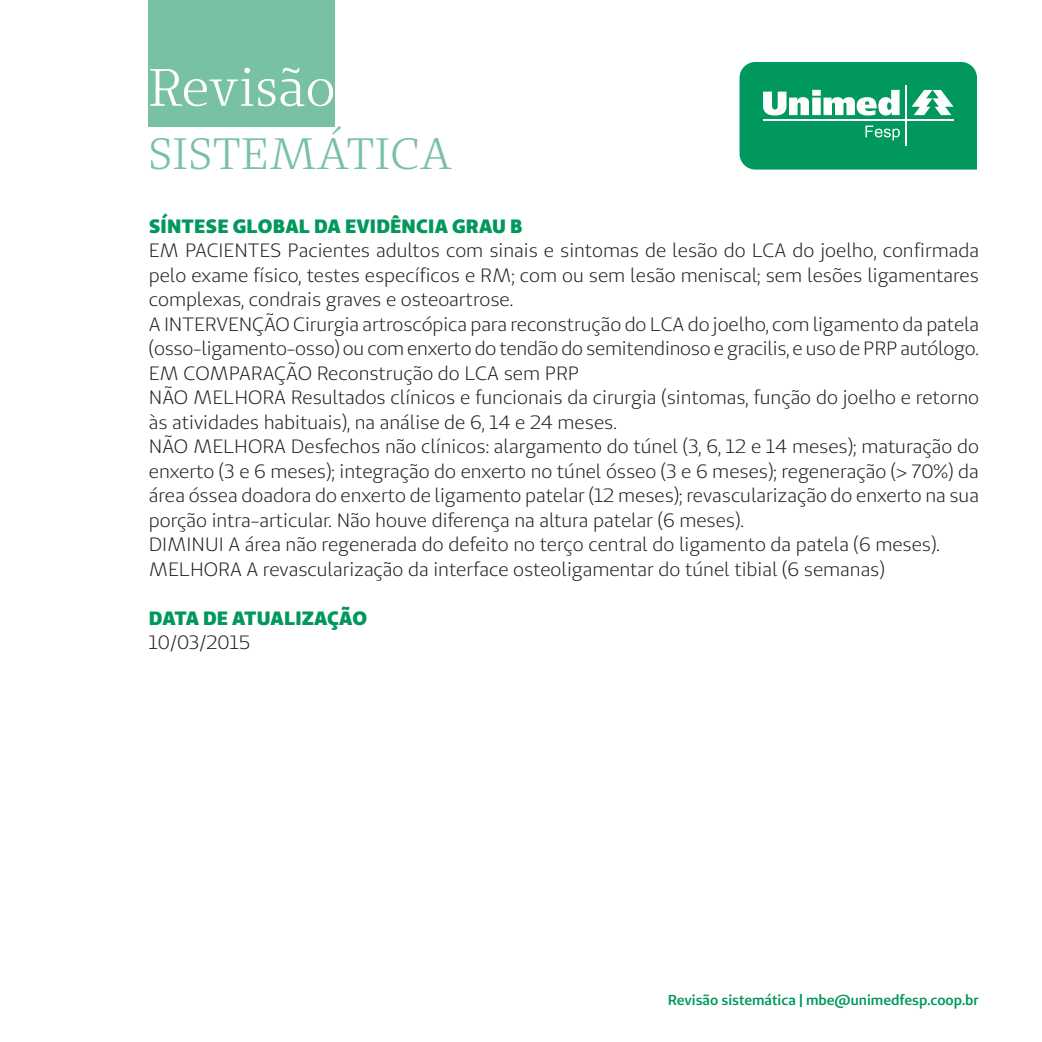
<style>
.page{position:relative;width:1042px;height:1042px;background:#fff}
.page>*{position:absolute;margin:0;border:0;box-sizing:border-box;transform-origin:0 0}
.t1{font:52.5px "Unimed Serif";color:#fff}
.t2{font:43.75px "Unimed Serif";letter-spacing:.01em;color:#78c1a2}
.Texto{font:19.25px/24.5px "Unimed Sans";color:#231f20;text-align:justify}
.Intertítulo{font:900 19.25px "Unimed Sans";letter-spacing:.01em;color:#00985c}
.t3{font:600 14.35px "Unimed Sans";color:#00985c}
</style>
<div class="page">
<div style="left:148px;top:0;width:186px;height:127px;background:#78c1a2"></div>
<svg style="left:739px;top:62px;width:238px;height:108px;background:#24a673"></svg>
<h1 class="t1" style="left:148px;top:54px;width:189px">Revisão</h1>
<h2 class="t2" style="left:148px;top:126px;width:305px">SISTEMÁTICA</h2>
<p class="Intertítulo" style="left:149px;top:213px;width:375px">SÍNTESE GLOBAL DA EVIDÊNCIA GRAU B</p>
<p class="Texto" style="left:149px;top:238px;width:831px">EM PACIENTES Pacientes adultos com sinais e sintomas de lesão do LCA do joelho, confirmada pelo exame físico, testes específicos e RM; com ou sem lesão meniscal; sem lesões ligamentares complexas, condrais graves e osteoartrose.</p>
<p class="Texto" style="left:149px;top:312px;width:832px">A INTERVENÇÃO Cirurgia artroscópica para reconstrução do LCA do joelho, com ligamento da patela (osso-ligamento-osso) ou com enxerto do tendão do semitendinoso e gracilis, e uso de PRP autólogo.</p>
<p class="Texto" style="left:149px;top:361px;width:432px">EM COMPARAÇÃO Reconstrução do LCA sem PRP</p>
<p class="Texto" style="left:149px;top:385px;width:831px">NÃO MELHORA Resultados clínicos e funcionais da cirurgia (sintomas, função do joelho e retorno às atividades habituais), na análise de 6, 14 e 24 meses.</p>
<p class="Texto" style="left:149px;top:434px;width:831px">NÃO MELHORA Desfechos não clínicos: alargamento do túnel (3, 6, 12 e 14 meses); maturação do enxerto (3 e 6 meses); integração do enxerto no túnel ósseo (3 e 6 meses); regeneração (&gt; 70%) da área óssea doadora do enxerto de ligamento patelar (12 meses); revascularização do enxerto na sua porção intra-articular. Não houve diferença na altura patelar (6 meses).</p>
<p class="Texto" style="left:149px;top:532px;width:792px">DIMINUI A área não regenerada do defeito no terço central do ligamento da patela (6 meses).</p>
<p class="Texto" style="left:149px;top:557px;width:737px">MELHORA A revascularização da interface osteoligamentar do túnel tibial (6 semanas)</p>
<p class="Intertítulo" style="left:149px;top:605px;width:220px">DATA DE ATUALIZAÇÃO</p>
<p class="Texto" style="left:149px;top:630px;width:103px">10/03/2015</p>
<p class="t3" style="left:668px;top:990px;width:313px">Revisão sistemática | mbe@unimedfesp.coop.br</p>
</div>
